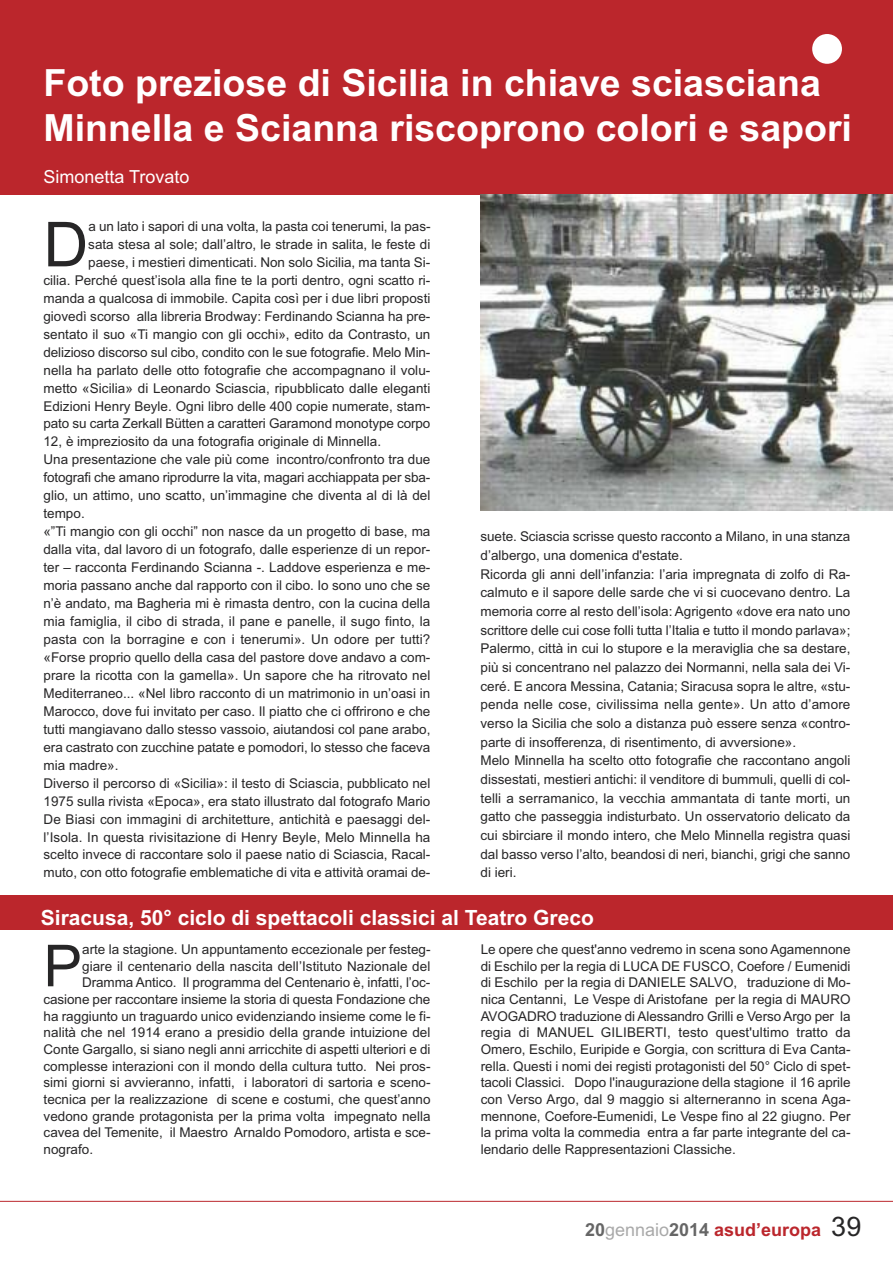
<style>
.page{position:relative;width:893px;height:1263px;background:#fff}
.page>*{position:absolute;margin:0;border:0;box-sizing:border-box;transform-origin:0 0}
.t1{font:62.1px "Arial";color:#272627}
.t2{font:57.9px "Arial";color:#272627}
.t3{font:700 37.5px/45px "Arial";color:#fff}
.t4{font:700 21px "Arial";color:#fff}
.t5{font:700 18px "Arial";color:#bb262c}
.t6{font:18px "Arial";color:#fff}
.t7{font:13.5px/18.6px "Arial";color:#272627;text-align:justify}
.s1{color:#666}
.s2{font-weight:400;color:#a9a9a9}
.s3{font-weight:400;font-size:27px;color:#272627}
</style>
<div class="page">
<div style="left:0;top:0;width:893px;height:194px;background:#bb262c"></div>
<hr style="left:0;top:1201px;width:893px;height:1px;background:#bb262c">
<div style="left:812px;top:34px;width:30px;height:30px;background:#fff;border-radius:50%"></div>
<div style="left:0;top:895px;width:893px;height:34px;background:#bb262c"></div>
<img style="left:480px;top:194px;width:413px;height:316px">
<h3 class="t3" style="left:43px;top:60px;width:810px">Foto preziose di Sicilia in chiave sciasciana<br>Minnella e Scianna riscoprono colori e sapori</h3>
<h3 class="t6" style="left:43px;top:167px;width:148px">Simonetta Trovato</h3>
<h1 class="t1" style="left:43px;top:209px;width:46px">D</h1>
<p class="t7" style="left:88px;top:217px;width:344px">a un lato i sapori di una volta, la pasta coi tenerumi, la pas-</p>
<p class="t7" style="left:88px;top:235px;width:344px">sata stesa al sole; dall’altro, le strade in salita, le feste di</p>
<p class="t7" style="left:88px;top:253px;width:344px">paese, i mestieri dimenticati. Non solo Sicilia, ma tanta Si-</p>
<p class="t7" style="left:43px;top:271px;width:388px">cilia. Perché quest’isola alla fine te la porti dentro, ogni scatto ri-</p>
<p class="t7" style="left:43px;top:289px;width:388px">manda a qualcosa di immobile. Capita così per i due libri proposti</p>
<p class="t7" style="left:43px;top:307px;width:388px">giovedì scorso alla libreria Brodway: Ferdinando Scianna ha pre-</p>
<p class="t7" style="left:43px;top:325px;width:388px">sentato il suo «Ti mangio con gli occhi», edito da Contrasto, un</p>
<p class="t7" style="left:43px;top:343px;width:388px">delizioso discorso sul cibo, condito con le sue fotografie. Melo Min-</p>
<p class="t7" style="left:43px;top:361px;width:388px">nella ha parlato delle otto fotografie che accompagnano il volu-</p>
<p class="t7" style="left:43px;top:379px;width:388px">metto «Sicilia» di Leonardo Sciascia, ripubblicato dalle eleganti</p>
<p class="t7" style="left:43px;top:397px;width:388px">Edizioni Henry Beyle. Ogni libro delle 400 copie numerate, stam-</p>
<p class="t7" style="left:43px;top:414px;width:388px">pato su carta Zerkall Bütten a caratteri Garamond monotype corpo</p>
<p class="t7" style="left:43px;top:432px;width:339px">12, è impreziosito da una fotografia originale di Minnella.</p>
<p class="t7" style="left:43px;top:450px;width:388px">Una presentazione che vale più come incontro/confronto tra due</p>
<p class="t7" style="left:43px;top:468px;width:388px">fotografi che amano riprodurre la vita, magari acchiappata per sba-</p>
<p class="t7" style="left:43px;top:486px;width:388px">glio, un attimo, uno scatto, un’immagine che diventa al di là del</p>
<p class="t7" style="left:43px;top:504px;width:43px">tempo.</p>
<p class="t7" style="left:43px;top:522px;width:388px">«”Ti mangio con gli occhi” non nasce da un progetto di base, ma</p>
<p class="t7" style="left:43px;top:540px;width:388px">dalla vita, dal lavoro di un fotografo, dalle esperienze di un repor-</p>
<p class="t7" style="left:43px;top:558px;width:388px">ter – racconta Ferdinando Scianna -. Laddove esperienza e me-</p>
<p class="t7" style="left:43px;top:576px;width:388px">moria passano anche dal rapporto con il cibo. Io sono uno che se</p>
<p class="t7" style="left:43px;top:594px;width:388px">n’è andato, ma Bagheria mi è rimasta dentro, con la cucina della</p>
<p class="t7" style="left:43px;top:612px;width:388px">mia famiglia, il cibo di strada, il pane e panelle, il sugo finto, la</p>
<p class="t7" style="left:43px;top:630px;width:388px">pasta con la borragine e con i tenerumi». Un odore per tutti?</p>
<p class="t7" style="left:43px;top:648px;width:388px">«Forse proprio quello della casa del pastore dove andavo a com-</p>
<p class="t7" style="left:43px;top:666px;width:388px">prare la ricotta con la gamella». Un sapore che ha ritrovato nel</p>
<p class="t7" style="left:43px;top:684px;width:388px">Mediterraneo... «Nel libro racconto di un matrimonio in un’oasi in</p>
<p class="t7" style="left:43px;top:702px;width:388px">Marocco, dove fui invitato per caso. Il piatto che ci offrirono e che</p>
<p class="t7" style="left:43px;top:720px;width:388px">tutti mangiavano dallo stesso vassoio, aiutandosi col pane arabo,</p>
<p class="t7" style="left:43px;top:738px;width:388px">era castrato con zucchine patate e pomodori, lo stesso che faceva</p>
<p class="t7" style="left:43px;top:756px;width:77px">mia madre».</p>
<p class="t7" style="left:43px;top:774px;width:388px">Diverso il percorso di «Sicilia»: il testo di Sciascia, pubblicato nel</p>
<p class="t7" style="left:43px;top:792px;width:388px">1975 sulla rivista «Epoca», era stato illustrato dal fotografo Mario</p>
<p class="t7" style="left:43px;top:809px;width:388px">De Biasi con immagini di architetture, antichità e paesaggi del-</p>
<p class="t7" style="left:43px;top:827px;width:388px">l’Isola. In questa rivisitazione di Henry Beyle, Melo Minnella ha</p>
<p class="t7" style="left:43px;top:845px;width:388px">scelto invece di raccontare solo il paese natio di Sciascia, Racal-</p>
<p class="t7" style="left:43px;top:863px;width:388px">muto, con otto fotografie emblematiche di vita e attività oramai de-</p>
<p class="t7" style="left:480px;top:527px;width:371px;text-align:left">suete. Sciascia scrisse questo racconto a Milano, in una stanza d’albergo, una domenica d'estate.<br>Ricorda gli anni dell’infanzia: l’aria impregnata di zolfo di Ra&shy;calmuto e il sapore delle sarde che vi si cuocevano dentro. La memoria corre al resto dell’isola: Agrigento «dove era nato uno scrittore delle cui cose folli tutta l’Italia e tutto il mondo parlava»; Palermo, città in cui lo stupore e la meraviglia che sa destare, più si concentrano nel palazzo dei Normanni, nella sala dei Vi&shy;ceré. E ancora Messina, Catania; Siracusa sopra le altre, «stu&shy;penda nelle cose, civilissima nella gente». Un atto d’amore verso la Sicilia che solo a distanza può essere senza «contro&shy;parte di insofferenza, di risentimento, di avversione».<br>Melo Minnella ha scelto otto fotografie che raccontano angoli dissestati, mestieri antichi: il venditore di bummuli, quelli di col&shy;telli a serramanico, la vecchia ammantata di tante morti, un gatto che passeggia indisturbato. Un osservatorio delicato da cui sbirciare il mondo intero, che Melo Minnella registra quasi dal basso verso l’alto, beandosi di neri, bianchi, grigi che sanno di ieri.</p>
<h3 class="t4" style="left:41px;top:905px;width:555px">Siracusa, 50° ciclo di spettacoli classici al Teatro Greco</h3>
<h2 class="t2" style="left:43px;top:932px;width:40px">P</h2>
<p class="t7" style="left:82px;top:940px;width:350px">arte la stagione. Un appuntamento eccezionale per festeg-</p>
<p class="t7" style="left:481px;top:941px;width:371px;line-height:16.6px">Le opere che quest'anno vedremo in scena sono Agamennone di Eschilo per la regia di LUCA DE FUSCO, Coefore / Eumenidi di Eschilo per la regia di DANIELE SALVO, traduzione di Mo&shy;nica Centanni, Le Vespe di Aristofane per la regia di MAURO AVOGADRO traduzione di Alessandro Grilli e Verso Argo per la regia di MANUEL GILIBERTI, testo quest'ultimo tratto da Omero, Eschilo, Euripide e Gorgia, con scrittura di Eva Canta&shy;rella. Questi i nomi dei registi protagonisti del 50° Ciclo di spet&shy;tacoli Classici. Dopo l'inaugurazione della stagione il 16 aprile con Verso Argo, dal 9 maggio si alterneranno in scena Aga&shy;mennone, Coefore-Eumenidi, Le Vespe fino al 22 giugno. Per la prima volta la commedia entra a far parte integrante del ca&shy;lendario delle Rappresentazioni Classiche.</p>
<p class="t7" style="left:82px;top:956px;width:350px">giare il centenario della nascita dell’Istituto Nazionale del</p>
<p class="t7" style="left:82px;top:973px;width:350px">Dramma Antico. Il programma del Centenario è, infatti, l’oc-</p>
<p class="t7" style="left:44px;top:990px;width:388px">casione per raccontare insieme la storia di questa Fondazione che</p>
<p class="t7" style="left:44px;top:1006px;width:388px">ha raggiunto un traguardo unico evidenziando insieme come le fi-</p>
<p class="t7" style="left:44px;top:1023px;width:388px">nalità che nel 1914 erano a presidio della grande intuizione del</p>
<p class="t7" style="left:44px;top:1040px;width:388px">Conte Gargallo, si siano negli anni arricchite di aspetti ulteriori e di</p>
<p class="t7" style="left:44px;top:1056px;width:388px">complesse interazioni con il mondo della cultura tutto. Nei pros-</p>
<p class="t7" style="left:44px;top:1073px;width:388px">simi giorni si avvieranno, infatti, i laboratori di sartoria e sceno-</p>
<p class="t7" style="left:44px;top:1090px;width:388px">tecnica per la realizzazione di scene e costumi, che quest’anno</p>
<p class="t7" style="left:44px;top:1106px;width:388px">vedono grande protagonista per la prima volta impegnato nella</p>
<p class="t7" style="left:44px;top:1123px;width:388px">cavea del Temenite, il Maestro Arnaldo Pomodoro, artista e sce-</p>
<p class="t7" style="left:44px;top:1140px;width:51px">nografo.</p>
<h3 class="t5" style="left:585px;top:1219px;width:278px"><span class="s1">20</span><span class="s2">gennaio</span><span class="s1">2014</span> asud’europa <span class="s3">39</span></h3>
</div>
